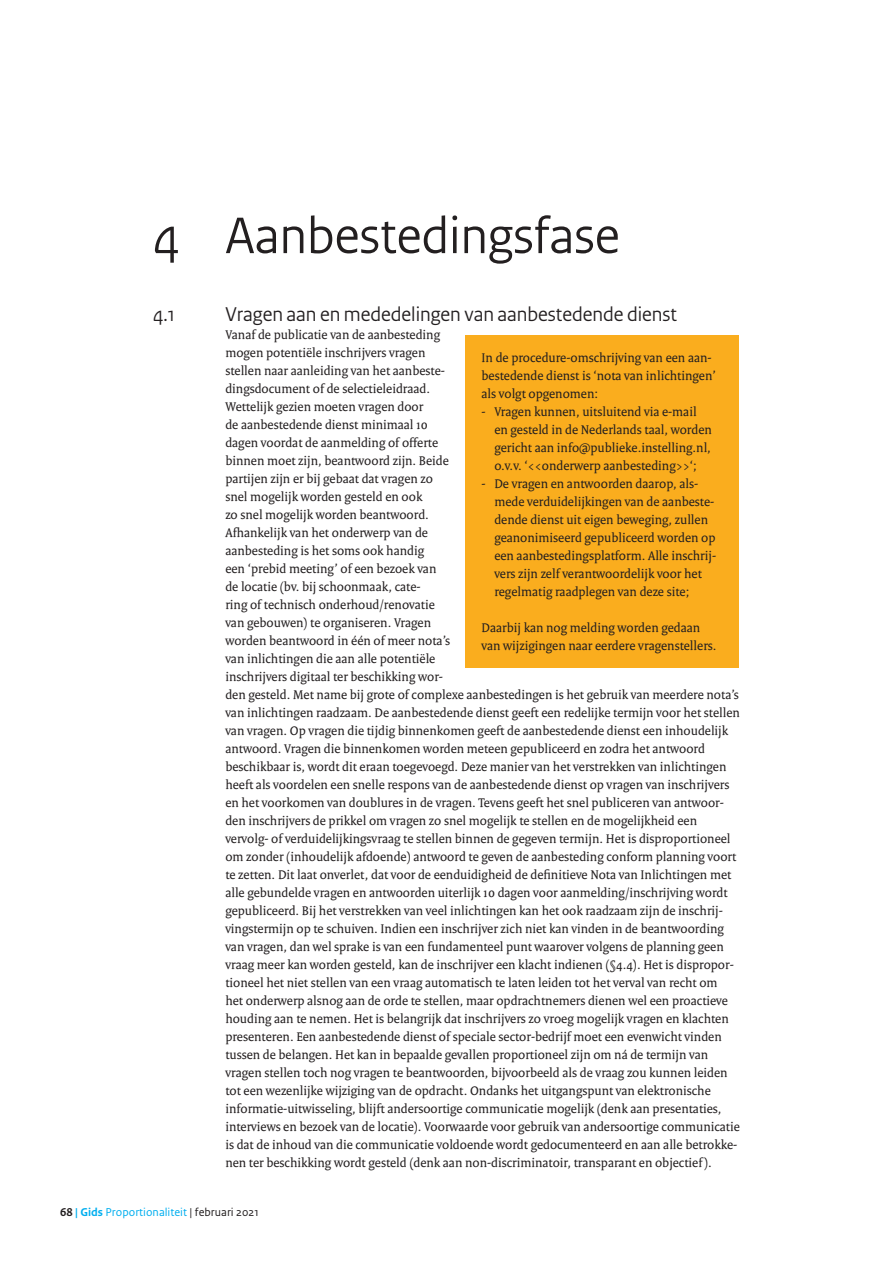
<style>
.page{position:relative;width:893px;height:1263px;background:#fff}
.page>*{position:absolute;margin:0;border:0;box-sizing:border-box;transform-origin:0 0}
.t1{font:54px "Rijksoverheid Sans Heading";color:#231f20}
.t2{font:21px "Rijksoverheid Sans Heading";color:#231f20}
.t3{font:13.5px/18px "Rijksoverheid Serif";color:#231f20}
.t4{font:12px "Rijksoverheid Sans Text";color:#00aeef}
.s1{font-weight:700;color:#231f20}
.s2{font-weight:700}
.s3{color:#231f20}
</style>
<div class="page">
<div style="left:465px;top:335px;width:273px;height:332px;background:#faad1e"></div>
<h1 class="t1" style="left:153px;top:204px;width:468px">4 Aanbestedingsfase</h1>
<h2 class="t2" style="left:153px;top:302px;width:23px">4.1</h2>
<h2 class="t2" style="left:225px;top:302px;width:453px">Vragen aan en mededelingen van aanbestedende dienst</h2>
<p class="t3" style="left:225px;top:325px;width:516px">Vanaf de publicatie van de aanbesteding<br>mogen potentiële inschrijvers vragen<br>stellen naar aanleiding van het aanbeste-<br>dingsdocument of de selectieleidraad.<br>Wettelijk gezien moeten vragen door<br>de aanbestedende dienst minimaal 10<br>dagen voordat de aanmelding of offerte<br>binnen moet zijn, beantwoord zijn. Beide<br>partijen zijn er bij gebaat dat vragen zo<br>snel mogelijk worden gesteld en ook<br>zo snel mogelijk worden beantwoord.<br>Afhankelijk van het onderwerp van de<br>aanbesteding is het soms ook handig<br>een ‘prebid meeting’ of een bezoek van<br>de locatie (bv. bij schoonmaak, cate-<br>ring of technisch onderhoud/renovatie<br>van gebouwen) te organiseren. Vragen<br>worden beantwoord in één of meer nota’s<br>van inlichtingen die aan alle potentiële<br>inschrijvers digitaal ter beschikking wor-<br>den gesteld. Met name bij grote of complexe aanbestedingen is het gebruik van meerdere nota’s van inlichtingen raadzaam. De aanbestedende dienst geeft een redelijke termijn voor het stellen van vragen. Op vragen die tijdig binnenkomen geeft de aanbestedende dienst een inhoudelijk antwoord. Vragen die binnenkomen worden meteen gepubliceerd en zodra het antwoord beschikbaar is, wordt dit eraan toegevoegd. Deze manier van het verstrekken van inlichtingen heeft als voordelen een snelle respons van de aanbestedende dienst op vragen van inschrijvers en het voorkomen van doublures in de vragen. Tevens geeft het snel publiceren van antwoor&shy;den inschrijvers de prikkel om vragen zo snel mogelijk te stellen en de mogelijkheid een vervolg- of verduidelijkingsvraag te stellen binnen de gegeven termijn. Het is disproportioneel om zonder (inhoudelijk afdoende) antwoord te geven de aanbesteding conform planning voort te zetten. Dit laat onverlet, dat voor de eenduidigheid de definitieve Nota van Inlichtingen met alle gebundelde vragen en antwoorden uiterlijk 10 dagen voor aanmelding/inschrijving wordt gepubliceerd. Bij het verstrekken van veel inlichtingen kan het ook raadzaam zijn de inschrij&shy;vingstermijn op te schuiven. Indien een inschrijver zich niet kan vinden in de beantwoording van vragen, dan wel sprake is van een fundamenteel punt waarover volgens de planning geen vraag meer kan worden gesteld, kan de inschrijver een klacht indienen (§4.4). Het is dispropor&shy;tioneel het niet stellen van een vraag automatisch te laten leiden tot het verval van recht om<br>het onderwerp alsnog aan de orde te stellen, maar opdrachtnemers dienen wel een proactieve houding aan te nemen. Het is belangrijk dat inschrijvers zo vroeg mogelijk vragen en klachten presenteren. Een aanbestedende dienst of speciale sector-bedrijf moet een evenwicht vinden tussen de belangen. Het kan in bepaalde gevallen proportioneel zijn om ná de termijn van vragen stellen toch nog vragen te beantwoorden, bijvoorbeeld als de vraag zou kunnen leiden tot een wezenlijke wijziging van de opdracht. Ondanks het uitgangspunt van elektronische informatie-uitwisseling, blijft andersoortige communicatie mogelijk (denk aan presentaties, interviews en bezoek van de locatie). Voorwaarde voor gebruik van andersoortige communicatie is dat de inhoud van die communicatie voldoende wordt gedocumenteerd en aan alle betrokke&shy;nen ter beschikking wordt gesteld (denk aan non-discriminatoir, transparant en objectief ).</p>
<p class="t3" style="left:482px;top:349px;width:236px">In de procedure-omschrijving van een aan&shy;bestedende dienst is ‘nota van inlichtingen’ als volgt opgenomen:</p>
<p class="t3" style="left:494px;top:403px;width:219px;text-indent:-13px">- Vragen kunnen, uitsluitend via e-mail en gesteld in de Nederlands taal, worden gericht aan info@publieke.instelling.nl, o.v.v. ‘&lt;&lt;onderwerp aanbesteding&gt;&gt;‘;</p>
<p class="t3" style="left:494px;top:475px;width:223px;text-indent:-13px">- De vragen en antwoorden daarop, als&shy;mede verduidelijkingen van de aanbeste&shy;dende dienst uit eigen beweging, zullen geanonimiseerd gepubliceerd worden op een aanbestedingsplatform. Alle inschrij&shy;vers zijn zelf verantwoordelijk voor het regelmatig raadplegen van deze site;</p>
<p class="t3" style="left:482px;top:619px;width:236px">Daarbij kan nog melding worden gedaan van wijzigingen naar eerdere vragenstellers.</p>
<p class="t4" style="left:60px;top:1205px;width:200px"><span class="s1">68</span> <span class="s2">| Gids</span> Proportionaliteit <span class="s3">| februari 2021</span></p>
</div>
